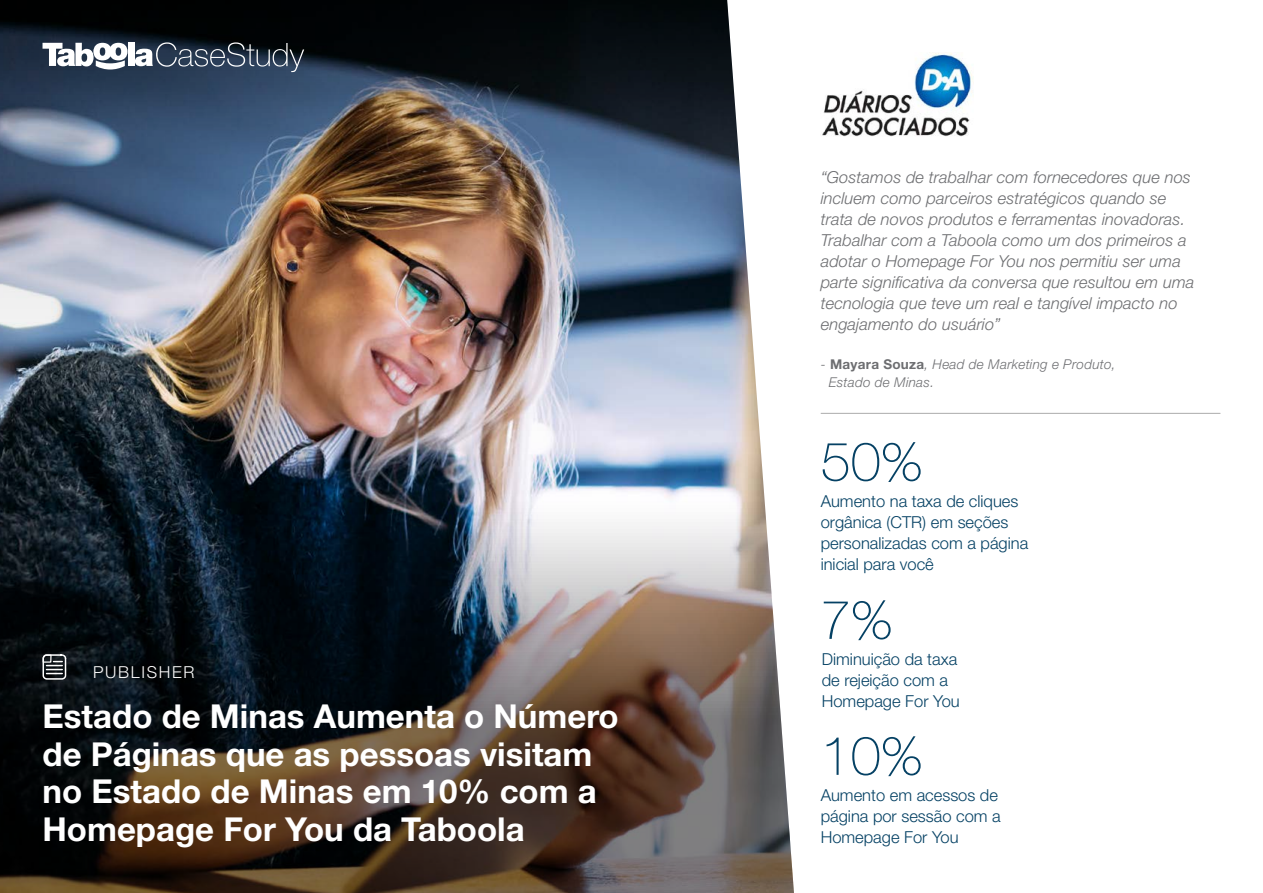
<style>
.page{position:relative;width:1263px;height:893px;background:#fff}
.page>*{position:absolute;margin:0;border:0;box-sizing:border-box;transform-origin:0 0}
.t1{font:100 54px "Helvetica Neue LT Std";color:#054164}
.t2{font:700 33px/37.5px "Helvetica Neue LT Std";color:#fff}
.t3{font:italic 300 16.5px/21px "Helvetica Neue LT Std";letter-spacing:.005em;color:#6d6e71}
.t4{font:300 16.5px/21px "Helvetica Neue LT Std";color:#054164}
.t5{font:300 16.5px "Helvetica Neue LT Std";letter-spacing:.1em;color:#fff}
.t6{font:italic 300 13.5px/18px "Helvetica Neue LT Std";letter-spacing:.02em;color:#6d6e71}
.s1{font-weight:700;font-style:normal}
</style>
<div class="page">
<img style="left:0;top:0;width:794px;height:893px">
<hr style="left:821px;top:413px;width:399px;height:1px;background:#000">
<img style="left:822px;top:53px;width:151px;height:84px">
<svg style="left:42px;top:653px;width:25px;height:27px"></svg>
<div style="left:128px;top:43px;width:6px;height:23px;background:#fff"></div>
<svg style="left:135px;top:42px;width:169px;height:30px;background:#424f60"></svg>
<svg style="left:43px;top:43px;width:85px;height:27px"></svg>
<p class="t5" style="left:93px;top:662px;width:103px">PUBLISHER</p>
<h2 class="t2" style="left:43px;top:697px;width:578px">Estado de Minas Aumenta o Número de Páginas que as pessoas visitam no Estado de Minas em 10% com a<br>Homepage For You da Taboola</h2>
<p class="t3" style="left:821px;top:166px;width:375px">“Gostamos de trabalhar com fornecedores que nos incluem como parceiros estratégicos quando se trata de novos produtos e ferramentas inovadoras.<br>Trabalhar com a Taboola como um dos primeiros a adotar o Homepage For You nos permitiu ser uma parte significativa da conversa que resultou em uma tecnologia que teve um real e tangível impacto no engajamento do usuário”</p>
<p class="t6" style="left:829px;top:355px;width:288px;text-indent:-8px">- <span class="s1">Mayara Souza</span>, Head de Marketing e Produto,<br>Estado de Minas.</p>
<h1 class="t1" style="left:821px;top:431px;width:104px">50%</h1>
<p class="t4" style="left:821px;top:490px;width:209px">Aumento na taxa de cliques orgânica (CTR) em seções personalizadas com a página inicial para você</p>
<h1 class="t1" style="left:821px;top:589px;width:74px">7%</h1>
<p class="t4" style="left:822px;top:648px;width:139px">Diminuição da taxa de rejeição com a<br>Homepage For You</p>
<h1 class="t1" style="left:821px;top:725px;width:104px">10%</h1>
<p class="t4" style="left:821px;top:784px;width:182px">Aumento em acessos de página por sessão com a<br>Homepage For You</p>
</div>
